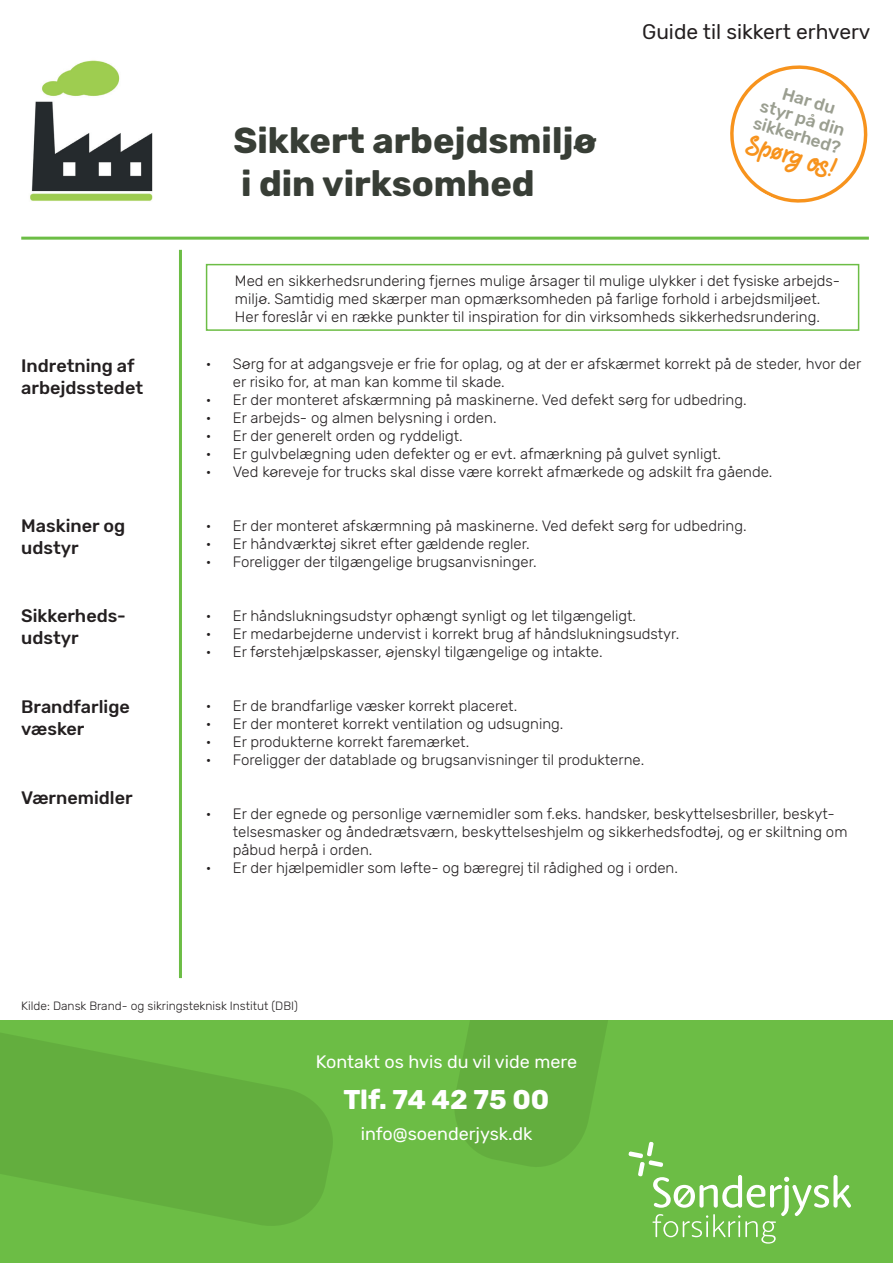
<style>
.page{position:relative;width:893px;height:1263px;background:#fff}
.page>*{position:absolute;margin:0;border:0;box-sizing:border-box;transform-origin:0 0}
.t1{font:700 36px/43.2px "Rubik";color:#383e36}
.t2{font:700 27px "Rubik";color:#fff}
.t3{font:21.75px "Hands Down";color:#f7931d}
.t4{font:21px "Rubik";color:#231f20}
.t5{font:500 18px/21.6px "Rubik";color:#231f20}
.t6{font:18px "Rubik";color:#fff}
.t7{font:500 17.25px/18.1px "Rubik";color:#9a9e90;text-align:center}
.t8{font:300 15px/18px "Rubik";color:#231f20}
.t9{font:300 12px "Rubik";color:#231f20}
</style>
<div class="page">
<div style="left:0;top:1020px;width:893px;height:243px;background:#6cbd45"></div>
<svg style="left:0;top:1033px;width:333px;height:193px;fill:#63ae3e"></svg>
<svg style="left:455px;top:1020px;width:396px;height:223px"></svg>
<hr style="left:179px;top:250px;width:3px;height:728px;background:#6cbd45">
<hr style="left:21px;top:237px;width:848px;height:3px;background:#6cbd45">
<svg style="left:730px;top:65px;width:138px;height:138px"></svg>
<img style="left:30px;top:60px;width:123px;height:141px">
<div style="left:206px;top:264px;width:653px;height:67px;border:2px solid #6cbd45"></div>
<h1 class="t1" style="left:233px;top:120px;width:365px">Sikkert arbejdsmiljø i din virksomhed</h1>
<h3 class="t4" style="left:642px;top:20px;width:230px">Guide til sikkert erhverv</h3>
<p class="t7" style="left:767px;top:79px;width:91px;rotate:17deg">Har du styr på din sikkerhed?</p>
<h3 class="t3" style="left:751px;top:130px;width:94px;rotate:17deg">Spørg os!</h3>
<p class="t5" style="left:21px;top:355px;width:123px">Indretning af arbejdsstedet</p>
<p class="t5" style="left:21px;top:516px;width:105px">Maskiner og udstyr</p>
<p class="t5" style="left:21px;top:606px;width:106px">Sikkerheds&shy;udstyr</p>
<p class="t5" style="left:21px;top:697px;width:110px">Brandfarlige væsker</p>
<p class="t5" style="left:21px;top:787px;width:113px">Værnemidler</p>
<p class="t8" style="left:235px;top:272px;width:607px">Med en sikkerhedsrundering fjernes mulige årsager til mulige ulykker i det fysiske arbejds&shy;miljø. Samtidig med skærper man opmærksomheden på farlige forhold i arbejdsmiljøet.<br>Her foreslår vi en række punkter til inspiration for din virksomheds sikkerhedsrundering.</p>
<p class="t8" style="left:233px;top:355px;width:630px;text-indent:-27px">• Sørg for at adgangsveje er frie for oplag, og at der er afskærmet korrekt på de steder, hvor der er risiko for, at man kan komme til skade.</p>
<p class="t8" style="left:206px;top:391px;width:542px">• Er der monteret afskærmning på maskinerne. Ved defekt sørg for udbedring.</p>
<p class="t8" style="left:206px;top:409px;width:292px">• Er arbejds- og almen belysning i orden.</p>
<p class="t8" style="left:206px;top:427px;width:258px">• Er der generelt orden og ryddeligt.</p>
<p class="t8" style="left:206px;top:445px;width:517px">• Er gulvbelægning uden defekter og er evt. afmærkning på gulvet synligt.</p>
<p class="t8" style="left:206px;top:463px;width:568px">• Ved køreveje for trucks skal disse være korrekt afmærkede og adskilt fra gående.</p>
<p class="t8" style="left:206px;top:517px;width:542px">• Er der monteret afskærmning på maskinerne. Ved defekt sørg for udbedring.</p>
<p class="t8" style="left:206px;top:535px;width:325px">• Er håndværktøj sikret efter gældende regler.</p>
<p class="t8" style="left:206px;top:553px;width:332px">• Foreligger der tilgængelige brugsanvisninger.</p>
<p class="t8" style="left:206px;top:607px;width:432px">• Er håndslukningsudstyr ophængt synligt og let tilgængeligt.</p>
<p class="t8" style="left:206px;top:625px;width:475px">• Er medarbejderne undervist i korrekt brug af håndslukningsudstyr.</p>
<p class="t8" style="left:206px;top:643px;width:398px">• Er førstehjælpskasser, øjenskyl tilgængelige og intakte.</p>
<p class="t8" style="left:206px;top:697px;width:313px">• Er de brandfarlige væsker korrekt placeret.</p>
<p class="t8" style="left:206px;top:715px;width:359px">• Er der monteret korrekt ventilation og udsugning.</p>
<p class="t8" style="left:206px;top:733px;width:265px">• Er produkterne korrekt faremærket.</p>
<p class="t8" style="left:206px;top:751px;width:440px">• Foreligger der datablade og brugsanvisninger til produkterne.</p>
<p class="t8" style="left:233px;top:805px;width:616px;text-indent:-27px">• Er der egnede og personlige værnemidler som f.eks. handsker, beskyttelsesbriller, beskyt&shy;telsesmasker og åndedrætsværn, beskyttelseshjelm og sikkerhedsfodtøj, og er skiltning om påbud herpå i orden.</p>
<p class="t8" style="left:206px;top:859px;width:474px">• Er der hjælpemidler som løfte- og bæregrej til rådighed og i orden.</p>
<p class="t9" style="left:21px;top:999px;width:278px">Kilde: Dansk Brand- og sikringsteknisk Institut (DBI)</p>
<p class="t6" style="left:316px;top:1051px;width:263px">Kontakt os hvis du vil vide mere</p>
<h2 class="t2" style="left:344px;top:1084px;width:207px">Tlf. 74 42 75 00</h2>
<p class="t6" style="left:361px;top:1123px;width:173px">info@soenderjysk.dk</p>
</div>
